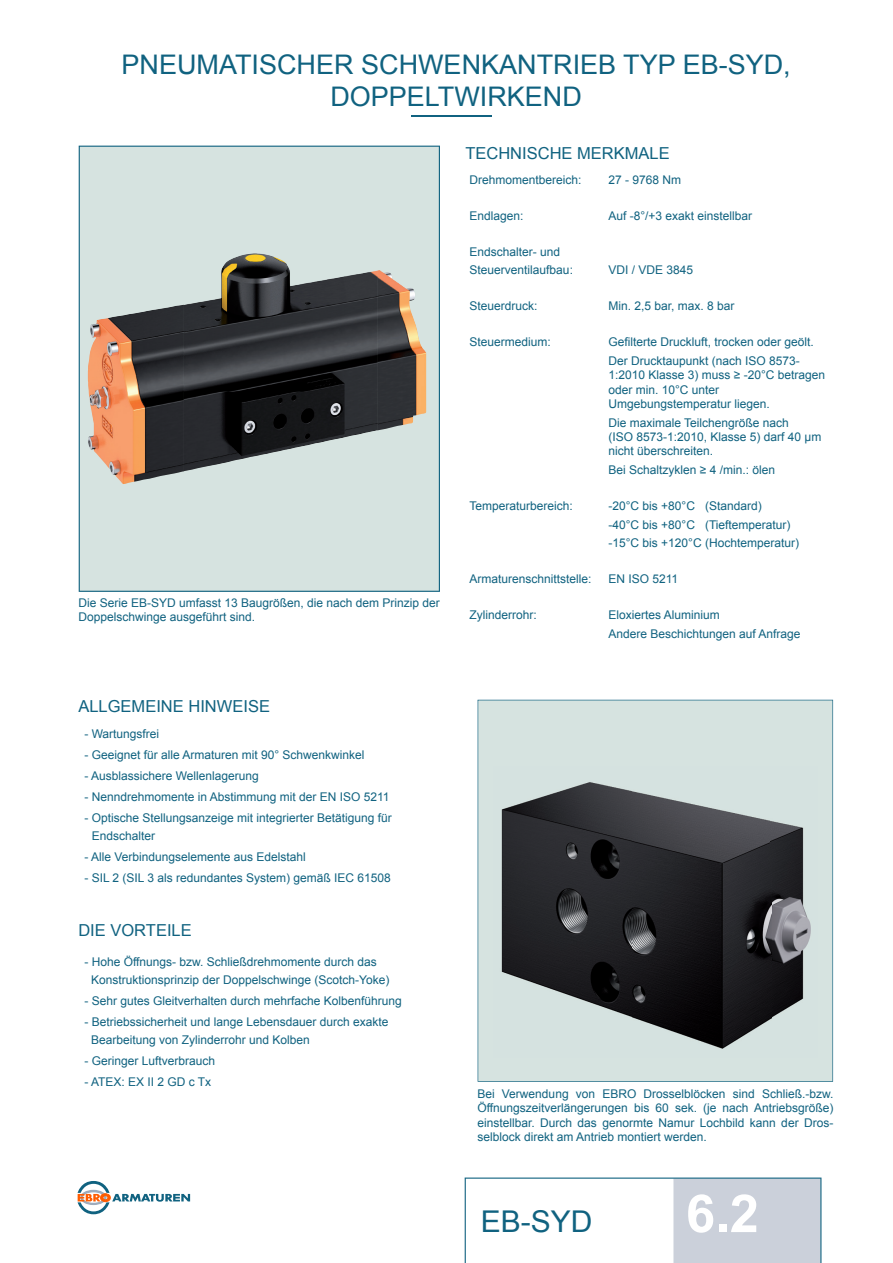
<style>
.page{position:relative;width:893px;height:1263px;background:#fff}
.page>*{position:absolute;margin:0;border:0;box-sizing:border-box;transform-origin:0 0}
.t1{font:700 52.5px "Arial";color:#fff}
.t2{font:30px "Arial";color:#106280}
.t3{font:27px/32.4px "Arial";color:#106280;text-align:center}
.t4{font:16.5px "Arial";color:#106280}
.t5{font:12px/14.4px "Arial";color:#106280}
</style>
<div class="page">
<svg style="left:78px;top:1181px;width:112px;height:33px"></svg>
<svg style="left:465px;top:1177px;width:356px;height:86px"></svg>
<svg style="left:79px;top:146px;width:361px;height:446px;background:#a4a9a5"></svg>
<svg style="left:478px;top:700px;width:355px;height:382px;background:#828a8a"></svg>
<hr style="left:411px;top:116px;width:81px;height:1px;background:#106280">
<p class="t3" style="left:122px;top:48px;width:671px">PNEUMATISCHER SCHWENKANTRIEB TYP EB-SYD,<br>DOPPELTWIRKEND</p>
<p class="t4" style="left:465px;top:142px;width:206px">TECHNISCHE MERKMALE</p>
<p class="t5" style="left:78px;top:595px;width:363px">Die Serie EB-SYD umfasst 13 Baugrößen, die nach dem Prinzip der<br>Doppelschwinge ausgeführt sind.</p>
<p class="t4" style="left:78px;top:695px;width:193px">ALLGEMEINE HINWEISE</p>
<p class="t5" style="left:84px;top:727px;width:76px">- Wartungsfrei</p>
<p class="t5" style="left:84px;top:748px;width:282px">- Geeignet für alle Armaturen mit 90° Schwenkwinkel</p>
<p class="t5" style="left:84px;top:769px;width:176px">- Ausblassichere Wellenlagerung</p>
<p class="t5" style="left:84px;top:789px;width:307px">- Nenndrehmomente in Abstimmung mit der EN ISO 5211</p>
<p class="t5" style="left:92px;top:808px;width:302px;line-height:18.6px;text-indent:-7px">- Optische Stellungsanzeige mit integrierter Betätigung für<br>Endschalter</p>
<p class="t5" style="left:84px;top:850px;width:223px">- Alle Verbindungselemente aus Edelstahl</p>
<p class="t5" style="left:84px;top:870px;width:308px">- SIL 2 (SIL 3 als redundantes System) gemäß IEC 61508</p>
<p class="t4" style="left:78px;top:919px;width:115px">DIE VORTEILE</p>
<p class="t5" style="left:91px;top:952px;width:300px;line-height:18.6px;text-indent:-7px">- Hohe Öffnungs- bzw. Schließdrehmomente durch das<br>Konstruktionsprinzip der Doppelschwinge (Scotch-Yoke)</p>
<p class="t5" style="left:84px;top:994px;width:319px">- Sehr gutes Gleitverhalten durch mehrfache Kolbenführung</p>
<p class="t5" style="left:91px;top:1012px;width:299px;line-height:18.6px;text-indent:-7px">- Betriebssicherheit und lange Lebensdauer durch exakte<br>Bearbeitung von Zylinderrohr und Kolben</p>
<p class="t5" style="left:84px;top:1054px;width:132px">- Geringer Luftverbrauch</p>
<p class="t5" style="left:84px;top:1075px;width:128px">- ATEX: EX II 2 GD c Tx</p>
<p class="t5" style="left:470px;top:173px;width:114px">Drehmomentbereich:</p>
<p class="t5" style="left:608px;top:173px;width:74px">27 - 9768 Nm</p>
<p class="t5" style="left:470px;top:208px;width:56px">Endlagen:</p>
<p class="t5" style="left:608px;top:208px;width:145px">Auf -8°/+3 exakt einstellbar</p>
<p class="t5" style="left:470px;top:242px;width:105px;line-height:18.6px">Endschalter- und<br>Steuerventilaufbau:</p>
<p class="t5" style="left:608px;top:263px;width:86px">VDI / VDE 3845</p>
<p class="t5" style="left:470px;top:299px;width:70px">Steuerdruck:</p>
<p class="t5" style="left:608px;top:299px;width:128px">Min. 2,5 bar, max. 8 bar</p>
<p class="t5" style="left:470px;top:335px;width:83px">Steuermedium:</p>
<p class="t5" style="left:608px;top:333px;width:207px;line-height:18.6px">Gefilterte Druckluft, trocken oder geölt.<br>Der Drucktaupunkt (nach ISO 8573-</p>
<p class="t5" style="left:608px;top:368px;width:218px">1:2010 Klasse 3) muss ≥ -20°C betragen oder min. 10°C unter<br>Umgebungstemperatur liegen.</p>
<p class="t5" style="left:608px;top:415px;width:215px">Die maximale Teilchengröße nach<br>(ISO 8573-1:2010, Klasse 5) darf 40 µm nicht überschreiten.</p>
<p class="t5" style="left:608px;top:463px;width:168px">Bei Schaltzyklen ≥ 4 /min.: ölen</p>
<p class="t5" style="left:470px;top:499px;width:105px">Temperaturbereich:</p>
<p class="t5" style="left:608px;top:497px;width:192px;line-height:18.6px">-20°C bis +80°C (Standard)<br>-40°C bis +80°C (Tieftemperatur) -15°C bis +120°C (Hochtemperatur)</p>
<p class="t5" style="left:470px;top:572px;width:124px">Armaturenschnittstelle:</p>
<p class="t5" style="left:608px;top:572px;width:71px">EN ISO 5211</p>
<p class="t5" style="left:470px;top:608px;width:69px">Zylinderrohr:</p>
<p class="t5" style="left:608px;top:606px;width:194px;line-height:18.6px">Eloxiertes Aluminium<br>Andere Beschichtungen auf Anfrage</p>
<p class="t5" style="left:477px;top:1087px;width:357px;text-align:justify">Bei Verwendung von EBRO Drosselblöcken sind Schließ.-bzw.<br>Öffnungszeitverlängerungen bis 60 sek. (je nach Antriebsgröße) einstellbar. Durch das genormte Namur Lochbild kann der Dros&shy;selblock direkt am Antrieb montiert werden.</p>
<p class="t2" style="left:481px;top:1201px;width:113px">EB-SYD</p>
<p class="t1" style="left:686px;top:1178px;width:74px">6.2</p>
</div>
